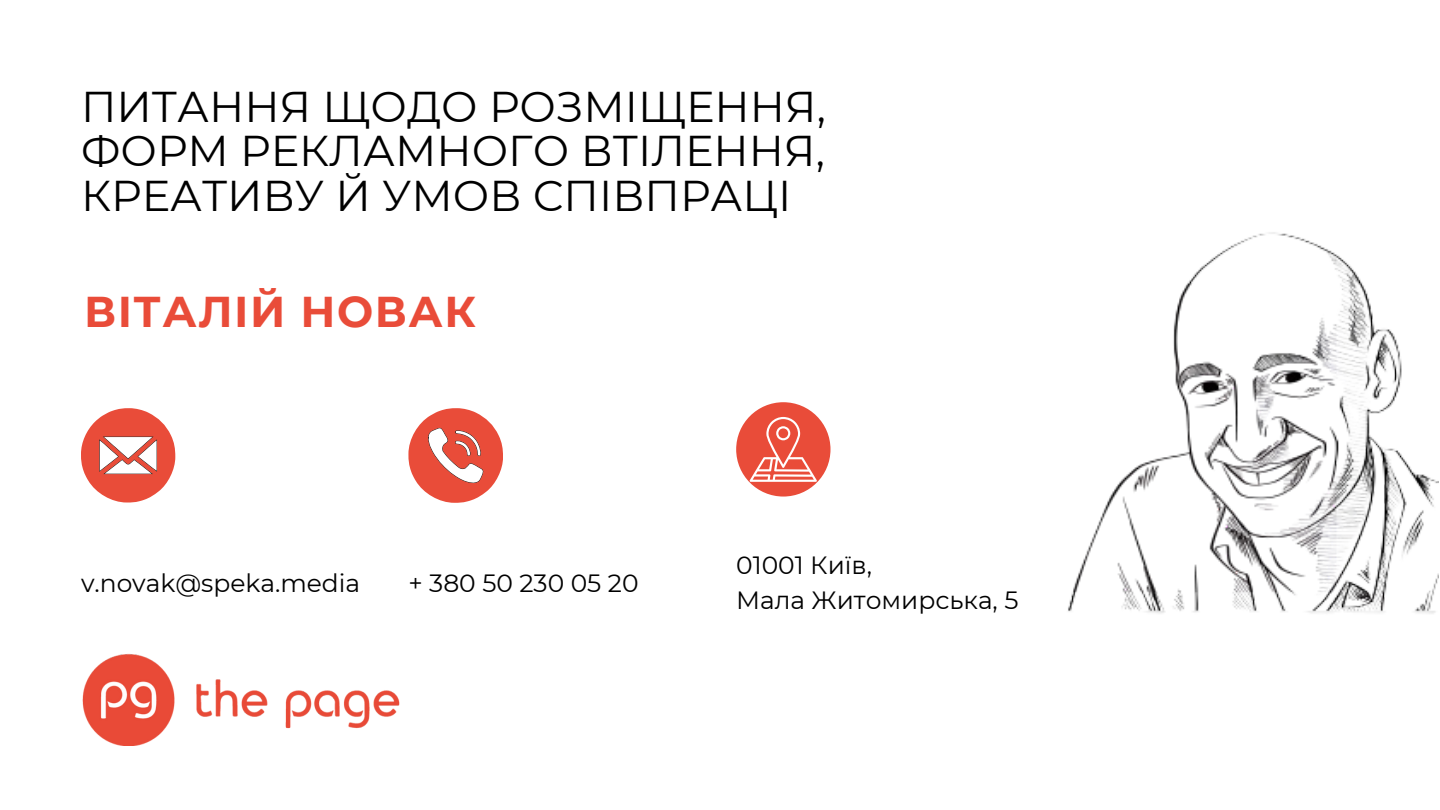
<style>
.page{position:relative;width:1440px;height:810px;background:#fff}
.page>*{position:absolute;margin:0;border:0;box-sizing:border-box;transform-origin:0 0}
.t1{font:43px "Montserrat";color:#000}
.t2{font:700 43px "Montserrat";letter-spacing:.035em;color:#e94c39}
.t3{font:24.9px "Montserrat";color:#000}
</style>
<div class="page">
<img style="left:82px;top:653px;width:318px;height:92px">
<svg style="left:408px;top:408px;width:95px;height:95px"></svg>
<svg style="left:81px;top:408px;width:94px;height:95px"></svg>
<div style="left:736px;top:402px;width:95px;height:95px;background:#e94c39;border-radius:50%"></div>
<svg style="left:750px;top:417px;width:67px;height:65px"></svg>
<img style="left:1068px;top:232px;width:370px;height:382px">
<p class="t1" style="left:81px;top:80px;width:746px">ПИТАННЯ ЩОДО РОЗМІЩЕННЯ,</p>
<p class="t1" style="left:81px;top:125px;width:745px">ФОРМ РЕКЛАМНОГО ВТІЛЕННЯ,</p>
<p class="t1" style="left:81px;top:169px;width:712px">КРЕАТИВУ Й УМОВ СПІВПРАЦІ</p>
<p class="t2" style="left:84px;top:286px;width:393px">ВІТАЛІЙ НОВАК</p>
<p class="t3" style="left:81px;top:567px;width:281px">v.novak@speka.media</p>
<p class="t3" style="left:408px;top:567px;width:232px">+ 380 50 230 05 20</p>
<p class="t3" style="left:736px;top:550px;width:137px">01001 Київ,</p>
<p class="t3" style="left:736px;top:585px;width:284px">Мала Житомирська, 5</p>
</div>
